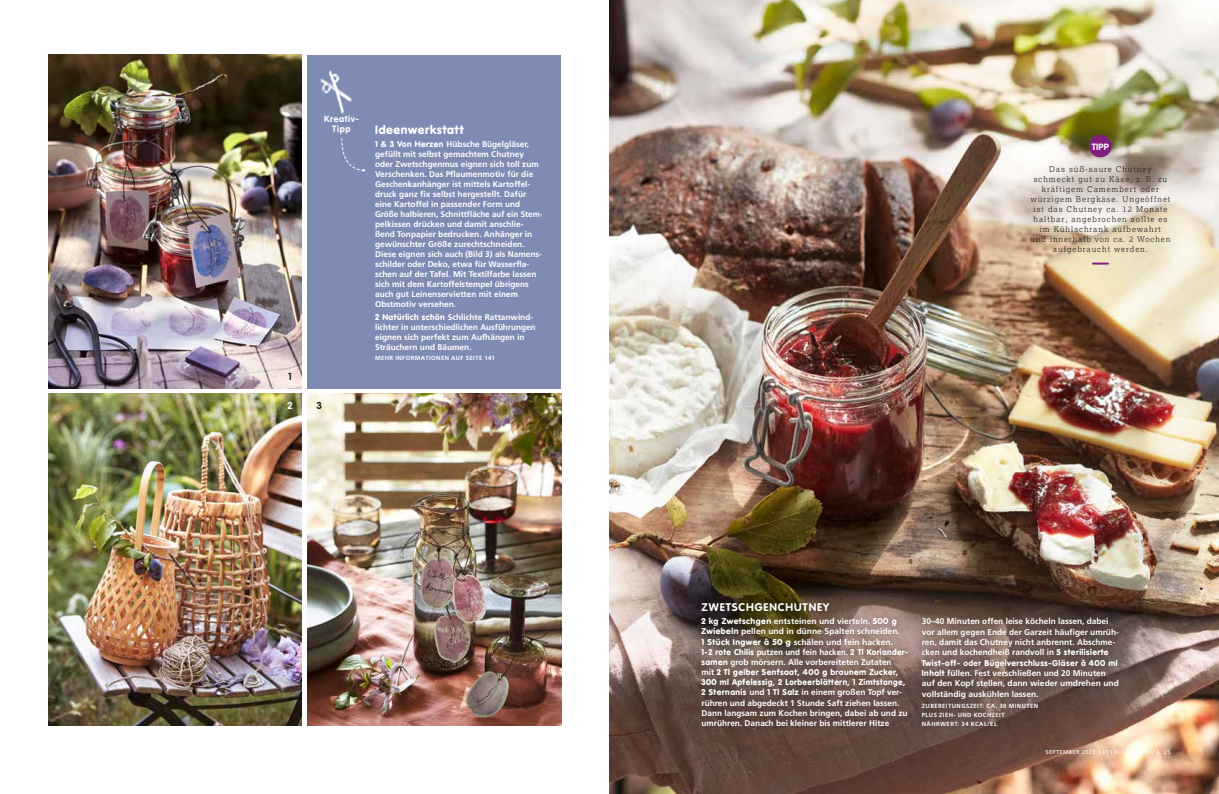
<style>
.page{position:relative;width:1219px;height:794px;background:#fff}
.page>*{position:absolute;margin:0;border:0;box-sizing:border-box;transform-origin:0 0}
.t1{font:900 12px "VAG Rounded Std";letter-spacing:.055em;color:#fff}
.t2{font:700 11px "VAG Rounded Std";letter-spacing:.08em;color:#fff}
.t3{font:700 10px "VAG Rounded Std";color:#28231d}
.t4{font:700 10px "VAG Rounded Std";color:#fff}
.t5{font:700 9px/9.5px "VAG Rounded Std";letter-spacing:.065em;color:#fff;text-align:center}
.t6{font:700 8.3px/10px "Frutiger LT Std";color:#fff}
.t7{font:900 8.3px/10.2px "VAG Rounded Std";letter-spacing:.05em;color:#fff}
.t8{font:300 8px/10px "Lexia";letter-spacing:.12em;color:#28231d;text-align:center}
.t9{font:700 6px/8.8px "Frutiger LT Std";letter-spacing:.07em;color:#fff}
.t10{font:5.7px "Frutiger LT Std";letter-spacing:.06em;color:#fff}
.s1{font-family:"VAG Rounded Std";font-weight:900}
.s2{font-family:"Frutiger LT Std";font-weight:700}
.s3{font-weight:700}
.s4{font-family:"Adobe Garamond Pro";font-size:9px}
.s5{font-size:6.3px}
</style>
<div class="page">
<img style="left:609px;top:0;width:610px;height:794px">
<img style="left:48px;top:55px;width:254px;height:333px">
<div style="left:308px;top:55px;width:253px;height:333px;background:#808bb4"></div>
<img style="left:308px;top:393px;width:253px;height:333px">
<img style="left:48px;top:393px;width:254px;height:333px">
<img style="left:307px;top:60px;width:45px;height:74px">
<div style="left:696px;top:597px;width:218px;height:135px;background:#28231d;opacity:.5"></div>
<div style="left:916px;top:612px;width:209px;height:120px;background:#28231d;opacity:.5"></div>
<svg style="left:1093px;top:262px;width:15px;height:2px"></svg>
<div style="left:1089px;top:135px;width:23px;height:22px;background:#811e7e;border-radius:50%"></div>
<svg style="left:341px;top:138px;width:24px;height:34px"></svg>
<p class="t3" style="left:288px;top:370px;width:5px">1</p>
<p class="t4" style="left:287px;top:400px;width:7px">2</p>
<p class="t5" style="left:324px;top:114px;width:36px">Kreativ-<br>Tipp</p>
<h1 class="t1" style="left:375px;top:122px;width:90px">Ideenwerkstatt</h1>
<p class="t6" style="left:375px;top:139px;width:169px"><span class="s1">1 &amp; 3 Von Herzen</span> Hübsche Bügelgläser, gefüllt mit selbst gemachtem Chutney oder Zwetschgenmus eignen sich toll zum Verschenken. Das Pflaumenmotiv für die Geschenkanhänger ist mittels Kartoffel&shy;druck ganz fix selbst hergestellt. Dafür eine Kartoffel in passender Form und Größe halbieren, Schnittfläche auf ein Stem&shy;pelkissen drücken und damit anschlie&shy;ßend Tonpapier bedrucken. Anhänger in gewünschter Größe zurechtschneiden.<br>Diese eignen sich auch (Bild 3) als Namens&shy;schilder oder Deko, etwa für Wasserfla&shy;schen auf der Tafel. Mit Textilfarbe lassen sich mit dem Kartoffelstempel übrigens auch gut Leinenservietten mit einem Obstmotiv versehen.</p>
<p class="t6" style="left:375px;top:312px;width:162px"><span class="s1">2 Natürlich schön</span> Schlichte Rattanwind&shy;lichter in unterschiedlichen Ausführungen eignen sich perfekt zum Aufhängen in Sträuchern und Bäumen.</p>
<p class="t9" style="left:375px;top:353px;width:121px">MEHR INFORMATIONEN AUF SEITE 141</p>
<p class="t3" style="left:316px;top:400px;width:7px">3</p>
<p class="t5" style="left:1092px;top:142px;width:18px">TIPP</p>
<p class="t8" style="left:1030px;top:164px;width:142px">Das süß-saure Chutney schmeckt gut zu Käse, z. B. zu kräftigem Camembert oder würzigem Bergkäse. Ungeöffnet ist das Chutney ca. 12 Monate haltbar, angebrochen sollte es im Kühlschrank aufbewahrt<br>und innerhalb von ca. 2 Wochen aufgebraucht werden.</p>
<h2 class="t2" style="left:701px;top:601px;width:129px">ZWETSCHGENCHUTNEY</h2>
<p class="t6" style="left:701px;top:616px;width:200px"><span class="s1">2 kg Zwetschgen</span> entsteinen und vierteln. <span class="s1">500 g<br>Zwiebeln</span> pellen und in dünne Spalten schneiden.<br><span class="s1">1 Stück Ingwer à 50 g</span> schälen und fein hacken.</p>
<p class="t7" style="left:701px;top:647px;width:208px">1-2 rote Chilis <span class="s2">putzen und fein hacken.</span> 2 Tl Koriander-</p>
<p class="t6" style="left:701px;top:657px;width:192px"><span class="s1">samen</span> grob mörsern. Alle vorbereiteten Zutaten</p>
<p class="t7" style="left:701px;top:667px;width:205px"><span class="s2">mit</span> 2 Tl gelber Senfsaat, 400 g braunem Zucker,<br>300 ml Apfelessig, 2 Lorbeerblättern, 1 Zimtstange,</p>
<p class="t6" style="left:701px;top:687px;width:208px"><span class="s1">2 Sternanis</span> und <span class="s1">1 Tl Salz</span> in einem großen Topf ver&shy;rühren und abgedeckt 1 Stunde Saft ziehen lassen.<br>Dann langsam zum Kochen bringen, dabei ab und zu umrühren. Danach bei kleiner bis mittlerer Hitze</p>
<p class="t6" style="left:922px;top:616px;width:198px;line-height:10.3px">30–40 Minuten offen leise köcheln lassen, dabei vor allem gegen Ende der Garzeit häufiger umrüh&shy;ren, damit das Chutney nicht anbrennt. Abschme&shy;cken und kochendheiß randvoll in <span class="s1">5 sterilisierte</span></p>
<p class="t7" style="left:922px;top:658px;width:197px">Twist-off- <span class="s3">oder</span> Bügelverschluss-Gläser à 400 ml</p>
<p class="t6" style="left:922px;top:668px;width:198px;line-height:10.3px"><span class="s1">Inhalt</span> füllen. Fest verschließen und 20 Minuten auf den Kopf stellen, dann wieder umdrehen und vollständig auskühlen lassen.</p>
<p class="t9" style="left:922px;top:702px;width:118px">ZUBEREITUNGSZEIT: CA. 30 MINUTEN<br>PLUS ZIEH- UND KOCHZEIT<br>NÄHRWERT: 34 KCAL/EL</p>
<p class="t10" style="left:1046px;top:748px;width:126px">SEPTEMBER 2023 <span class="s4">living at home</span> <span class="s5">25</span></p>
</div>
